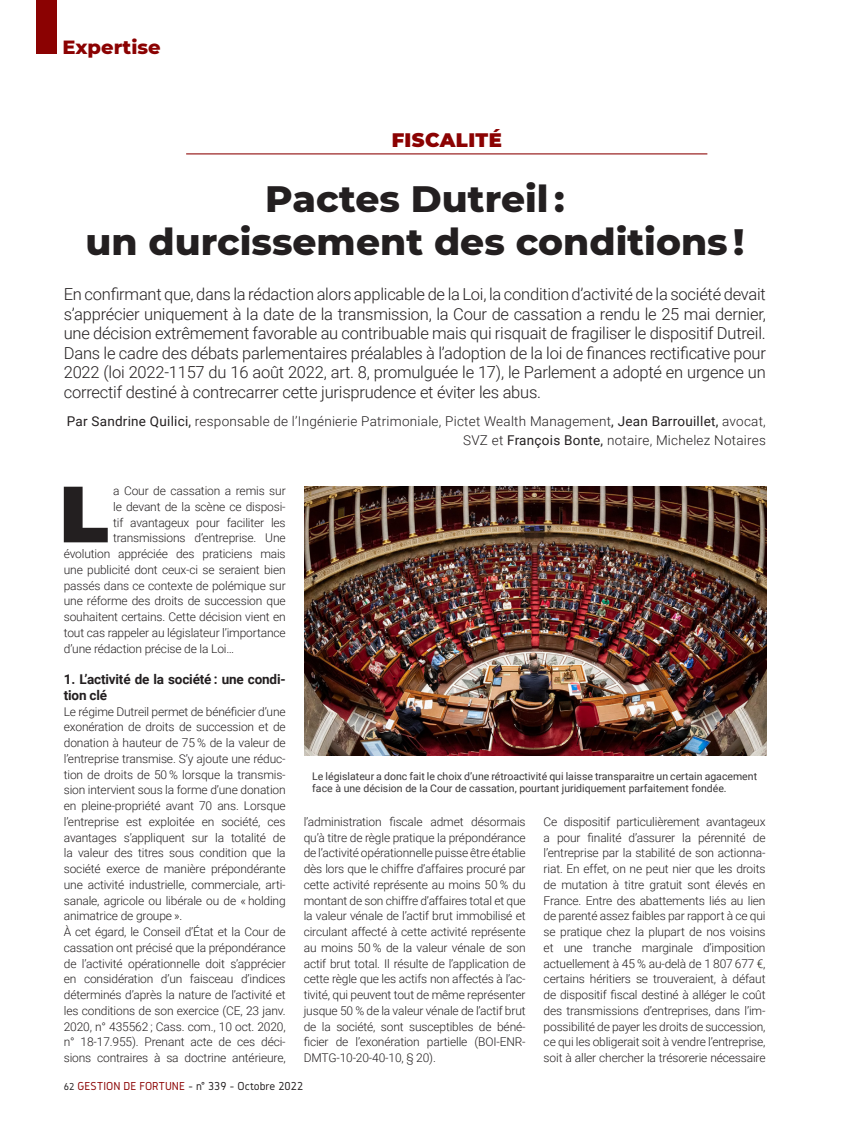
<style>
.page{position:relative;width:851px;height:1127px;background:#fff}
.page>*{position:absolute;margin:0;border:0;box-sizing:border-box;transform-origin:0 0}
.TEXTE_COURANT_BOLD{font:900 79.5px "Montserrat";color:#231f20}
.TITRE{font:800 37.5px/43.5px "Montserrat";color:#231f20;text-align:center}
.t1{font:800 19.5px "Montserrat";color:#8b0202}
.RUBRIQUE{font:900 19.5px "Montserrat";letter-spacing:.02em;color:#8b0202}
.CHAPO{font:300 16.5px/19.5px "Roboto";letter-spacing:-.015em;color:#231f20;text-align:justify}
.CHAPO-2{font:300 13.5px/19.5px "Roboto";letter-spacing:.02em;color:#231f20;text-align:right}
.INTER{font:700 13.5px/15.8px "Roboto";letter-spacing:-.015em;color:#231f20}
.TEXTE_COURANT{font:300 12px/15.8px "Roboto";letter-spacing:-.015em;color:#231f20;text-align:justify}
.TEXTE_COURANT_BOLD-2{font:300 12px "Roboto";letter-spacing:-.015em;color:#231f20}
.t2{font:12px "Gidole";color:#231f20}
.t3{font:10.5px/12px "Roboto";color:#231f20}
.s1{font-weight:400}
.s2{font-size:10.5px}
.s3{color:#8b0202}
</style>
<div class="page">
<div style="left:36px;top:0;width:21px;height:54px;background:#8b0202"></div>
<hr style="left:186px;top:153px;width:521px;height:1px;background:#8b0202">
<img style="left:304px;top:486px;width:462px;height:270px">
<p class="t1" style="left:62px;top:33px;width:100px">Expertise</p>
<p class="RUBRIQUE" style="left:391px;top:125px;width:112px">FISCALITÉ</p>
<p class="TITRE" style="left:86px;top:175px;width:660px">Pactes Dutreil :<br>un durcissement des conditions !</p>
<p class="CHAPO" style="left:64px;top:284px;width:703px">En confirmant que, dans la rédaction alors applicable de la Loi, la condition d’activité de la société devait s’apprécier uniquement à la date de la transmission, la Cour de cassation a rendu le 25 mai dernier, une décision extrêmement favorable au contribuable mais qui risquait de fragiliser le dispositif Dutreil.<br>Dans le cadre des débats parlementaires préalables à l’adoption de la loi de finances rectificative pour 2022 (loi 2022-1157 du 16 août 2022, art. 8, promulguée le 17), le Parlement a adopté en urgence un correctif destiné à contrecarrer cette jurisprudence et éviter les abus.</p>
<p class="CHAPO-2" style="left:67px;top:411px;width:700px"><span class="s1">Par Sandrine Quilici,</span> responsable de l’Ingénierie Patrimoniale, Pictet Wealth Management<span class="s1">, Jean Barrouillet,</span> avocat,<br>SVZ et <span class="s1">François Bonte,</span> notaire, Michelez Notaires</p>
<p class="TEXTE_COURANT_BOLD" style="left:59px;top:454px;width:51px">L</p>
<p class="TEXTE_COURANT_BOLD-2" style="left:113px;top:482px;width:174px">a Cour de cassation a remis sur</p>
<p class="TEXTE_COURANT_BOLD-2" style="left:113px;top:498px;width:174px">le devant de la scène ce disposi-</p>
<p class="TEXTE_COURANT_BOLD-2" style="left:113px;top:514px;width:174px">tif avantageux pour faciliter les</p>
<p class="TEXTE_COURANT_BOLD-2" style="left:113px;top:530px;width:174px">transmissions d’entreprise. Une</p>
<p class="TEXTE_COURANT_BOLD-2" style="left:64px;top:545px;width:223px">évolution appréciée des praticiens mais</p>
<p class="TEXTE_COURANT_BOLD-2" style="left:64px;top:561px;width:223px">une publicité dont ceux-ci se seraient bien</p>
<p class="TEXTE_COURANT_BOLD-2" style="left:64px;top:577px;width:223px">passés dans ce contexte de polémique sur</p>
<p class="TEXTE_COURANT_BOLD-2" style="left:64px;top:593px;width:223px">une réforme des droits de succession que</p>
<p class="TEXTE_COURANT_BOLD-2" style="left:64px;top:608px;width:223px">souhaitent certains. Cette décision vient en</p>
<p class="TEXTE_COURANT_BOLD-2" style="left:64px;top:624px;width:223px">tout cas rappeler au législateur l’importance</p>
<p class="TEXTE_COURANT_BOLD-2" style="left:64px;top:640px;width:172px">d’une rédaction précise de la Loi…</p>
<p class="INTER" style="left:64px;top:671px;width:223px">1. L’activité de la société : une condi&shy;tion clé</p>
<p class="TEXTE_COURANT" style="left:64px;top:703px;width:223px">Le régime Dutreil permet de bénéficier d’une exonération de droits de succession et de donation à hauteur de 75 % de la valeur de l’entreprise transmise. S’y ajoute une réduc&shy;tion de droits de 50 % lorsque la transmis&shy;sion intervient sous la forme d’une donation en pleine-propriété avant 70 ans. Lorsque l’entreprise est exploitée en société, ces avantages s’appliquent sur la totalité de la valeur des titres sous condition que la société exerce de manière prépondérante une activité industrielle, commerciale, arti&shy;sanale, agricole ou libérale ou de « holding animatrice de groupe ».</p>
<p class="TEXTE_COURANT" style="left:64px;top:923px;width:223px">À cet égard, le Conseil d’État et la Cour de cassation ont précisé que la prépondérance de l’activité opérationnelle doit s’apprécier en considération d’un faisceau d’indices déterminés d’après la nature de l’activité et les conditions de son exercice (CE, 23 janv.<br>2020, n° 435562 ; Cass. com., 10 oct. 2020, n° 18-17.955). Prenant acte de ces déci&shy;sions contraires à sa doctrine antérieure,</p>
<p class="t3" style="left:312px;top:770px;width:446px">Le législateur a donc fait le choix d’une rétroactivité qui laisse transparaitre un certain agacement face à une décision de la Cour de cassation, pourtant juridiquement parfaitement fondée.</p>
<p class="TEXTE_COURANT" style="left:304px;top:813px;width:223px">l’administration fiscale admet désormais qu’à titre de règle pratique la prépondérance de l’activité opérationnelle puisse être établie dès lors que le chiffre d’affaires procuré par cette activité représente au moins 50 % du montant de son chiffre d’affaires total et que la valeur vénale de l’actif brut immobilisé et circulant affecté à cette activité représente au moins 50 % de la valeur vénale de son actif brut total. Il résulte de l’application de cette règle que les actifs non affectés à l’ac&shy;tivité, qui peuvent tout de même représenter jusque 50 % de la valeur vénale de l’actif brut de la société, sont susceptibles de béné&shy;ficier de l’exonération partielle (BOI-ENR-DMTG-10-20-40-10, § 20).</p>
<p class="TEXTE_COURANT" style="left:543px;top:813px;width:223px">Ce dispositif particulièrement avantageux a pour finalité d’assurer la pérennité de l’entreprise par la stabilité de son actionna&shy;riat. En effet, on ne peut nier que les droits de mutation à titre gratuit sont élevés en France. Entre des abattements liés au lien de parenté assez faibles par rapport à ce qui se pratique chez la plupart de nos voisins et une tranche marginale d’imposition actuellement à 45 % au-delà de 1 807 677 €, certains héritiers se trouveraient, à défaut de dispositif fiscal destiné à alléger le coût des transmissions d’entreprises, dans l’im&shy;possibilité de payer les droits de succession, ce qui les obligerait soit à vendre l’entreprise, soit à aller chercher la trésorerie nécessaire</p>
<p class="t2" style="left:64px;top:1080px;width:241px"><span class="s2">62</span> <span class="s3">GESTION DE FORTUNE</span> – n° 339 – Octobre 2022</p>
</div>
